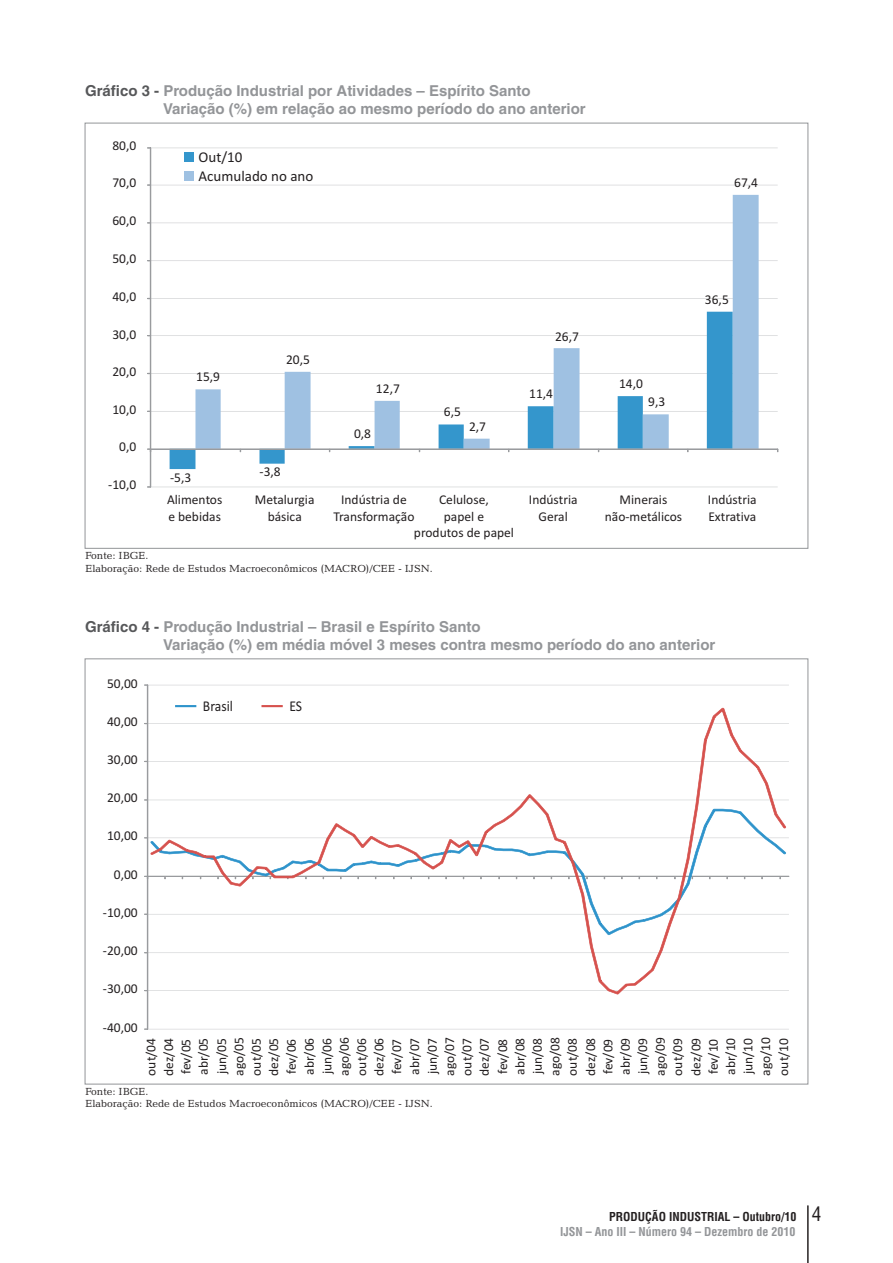
<style>
.page{position:relative;width:893px;height:1263px;background:#fff}
.page>*{position:absolute;margin:0;border:0;box-sizing:border-box;transform-origin:0 0}
.t1{font:condensed 19.5px "Helvetica LT";color:#231f20}
.t2{font:700 15px/17.9px "Helvetica LT";color:#939598}
.t3{font:15px/18.6px "Calibri";color:#231f20}
.t4{font:15px "Calibri";color:#231f20;scale:.91 1}
.t5{font:13.5px/17.5px "Calibri";color:#231f20;text-align:center}
.t6{font:700 condensed 12px "Helvetica LT";color:#939598}
.t7{font:700 condensed 12px "Helvetica LT";color:#231f20}
.t8{font:10.5px/12.6px "Candida BT";color:#231f20}
.s1{color:#57585a}
</style>
<div class="page">
<hr style="left:807px;top:1205px;width:1px;height:58px;background:#231f20">
<svg style="left:147px;top:147px;width:631px;height:341px"></svg>
<div style="left:185px;top:171px;width:9px;height:10px;background:#9fc1e2"></div>
<div style="left:185px;top:153px;width:9px;height:9px;background:#3496cc"></div>
<svg style="left:144px;top:684px;width:645px;height:346px"></svg>
<svg style="left:151px;top:708px;width:635px;height:286px"></svg>
<p class="t2" style="left:163px;top:83px;width:424px;text-indent:-78px"><span class="s1">Gráfico 3 -</span> Produção Industrial por Atividades – Espírito Santo<br>Variação (%) em relação ao mesmo período do ano anterior</p>
<p class="t5" style="left:112px;top:138px;width:25px">80,0</p>
<p class="t5" style="left:112px;top:175px;width:25px">70,0</p>
<p class="t5" style="left:112px;top:213px;width:25px">60,0</p>
<p class="t5" style="left:112px;top:251px;width:25px">50,0</p>
<p class="t5" style="left:112px;top:289px;width:25px">40,0</p>
<p class="t5" style="left:112px;top:326px;width:25px">30,0</p>
<p class="t5" style="left:112px;top:364px;width:25px">20,0</p>
<p class="t5" style="left:112px;top:401px;width:25px">10,0</p>
<p class="t5" style="left:119px;top:439px;width:19px">0,0</p>
<p class="t5" style="left:108px;top:477px;width:30px">-10,0</p>
<p class="t3" style="left:199px;top:149px;width:116px">Out/10<br>Acumulado no ano</p>
<p class="t5" style="left:196px;top:369px;width:25px">15,9</p>
<p class="t5" style="left:170px;top:469px;width:23px">-5,3</p>
<p class="t5" style="left:286px;top:351px;width:25px">20,5</p>
<p class="t5" style="left:260px;top:464px;width:23px">-3,8</p>
<p class="t5" style="left:376px;top:381px;width:25px">12,7</p>
<p class="t5" style="left:354px;top:426px;width:19px">0,8</p>
<p class="t5" style="left:444px;top:404px;width:19px">6,5</p>
<p class="t5" style="left:469px;top:418px;width:19px">2,7</p>
<p class="t5" style="left:555px;top:329px;width:25px">26,7</p>
<p class="t5" style="left:529px;top:386px;width:25px">11,4</p>
<p class="t5" style="left:619px;top:376px;width:25px">14,0</p>
<p class="t5" style="left:648px;top:394px;width:19px">9,3</p>
<p class="t5" style="left:734px;top:175px;width:25px">67,4</p>
<p class="t5" style="left:705px;top:291px;width:25px">36,5</p>
<p class="t5" style="left:167px;top:493px;width:57px;line-height:16.5px;text-align:left">Alimentos e bebidas</p>
<p class="t5" style="left:255px;top:493px;width:61px;line-height:16.5px">Metalurgia básica</p>
<p class="t5" style="left:333px;top:493px;width:83px;line-height:16.5px">Indústria de<br>Transformação</p>
<p class="t5" style="left:414px;top:493px;width:102px;line-height:16.5px">Celulose,<br>papel e<br>produtos de papel</p>
<p class="t5" style="left:529px;top:493px;width:50px;line-height:16.5px">Indústria<br>Geral</p>
<p class="t5" style="left:605px;top:493px;width:79px;line-height:16.5px">Minerais não-metálicos</p>
<p class="t5" style="left:708px;top:493px;width:50px;line-height:16.5px;text-align:left">Indústria<br>Extrativa</p>
<p class="t8" style="left:85px;top:550px;width:349px">Fonte: IBGE.<br>Elaboração: Rede de Estudos Macroeconômicos (MACRO)/CEE - IJSN.</p>
<p class="t2" style="left:163px;top:619px;width:554px;text-indent:-78px"><span class="s1">Gráfico 4 -</span> Produção Industrial – Brasil e Espírito Santo<br>Variação (%) em média móvel 3 meses contra mesmo período do ano anterior</p>
<p class="t5" style="left:107px;top:675px;width:32px">50,00</p>
<p class="t5" style="left:107px;top:714px;width:32px">40,00</p>
<p class="t5" style="left:107px;top:752px;width:32px">30,00</p>
<p class="t5" style="left:107px;top:790px;width:32px">20,00</p>
<p class="t5" style="left:107px;top:828px;width:32px">10,00</p>
<p class="t5" style="left:114px;top:867px;width:25px">0,00</p>
<p class="t5" style="left:103px;top:904px;width:36px">-10,00</p>
<p class="t5" style="left:103px;top:943px;width:36px">-20,00</p>
<p class="t5" style="left:103px;top:981px;width:36px">-30,00</p>
<p class="t4" style="left:203px;top:700px;width:34px">Brasil</p>
<p class="t4" style="left:289px;top:700px;width:16px">ES</p>
<p class="t5" style="left:103px;top:1019px;width:36px">-40,00</p>
<p class="t5" style="left:143px;top:1076px;width:40px;text-align:left;rotate:-90deg">out/04 dez/04 fev/05 abr/05 jun/05 ago/05 out/05 dez/05 fev/06 abr/06 jun/06 ago/06 out/06 dez/06 fev/07 abr/07 jun/07 ago/07 out/07 dez/07 fev/08 abr/08 jun/08 ago/08 out/08 dez/08 fev/09 abr/09 jun/09 ago/09 out/09 dez/09 fev/10 abr/10 jun/10 ago/10 out/10</p>
<p class="t8" style="left:85px;top:1086px;width:349px">Fonte: IBGE.<br>Elaboração: Rede de Estudos Macroeconômicos (MACRO)/CEE - IJSN.</p>
<p class="t7" style="left:609px;top:1211px;width:189px">PRODUÇÃO INDUSTRIAL – Outubro/10</p>
<p class="t6" style="left:560px;top:1227px;width:237px">IJSN – Ano III – Número 94 – Dezembro de 2010</p>
<h1 class="t1" style="left:812px;top:1206px;width:11px">4</h1>
</div>
